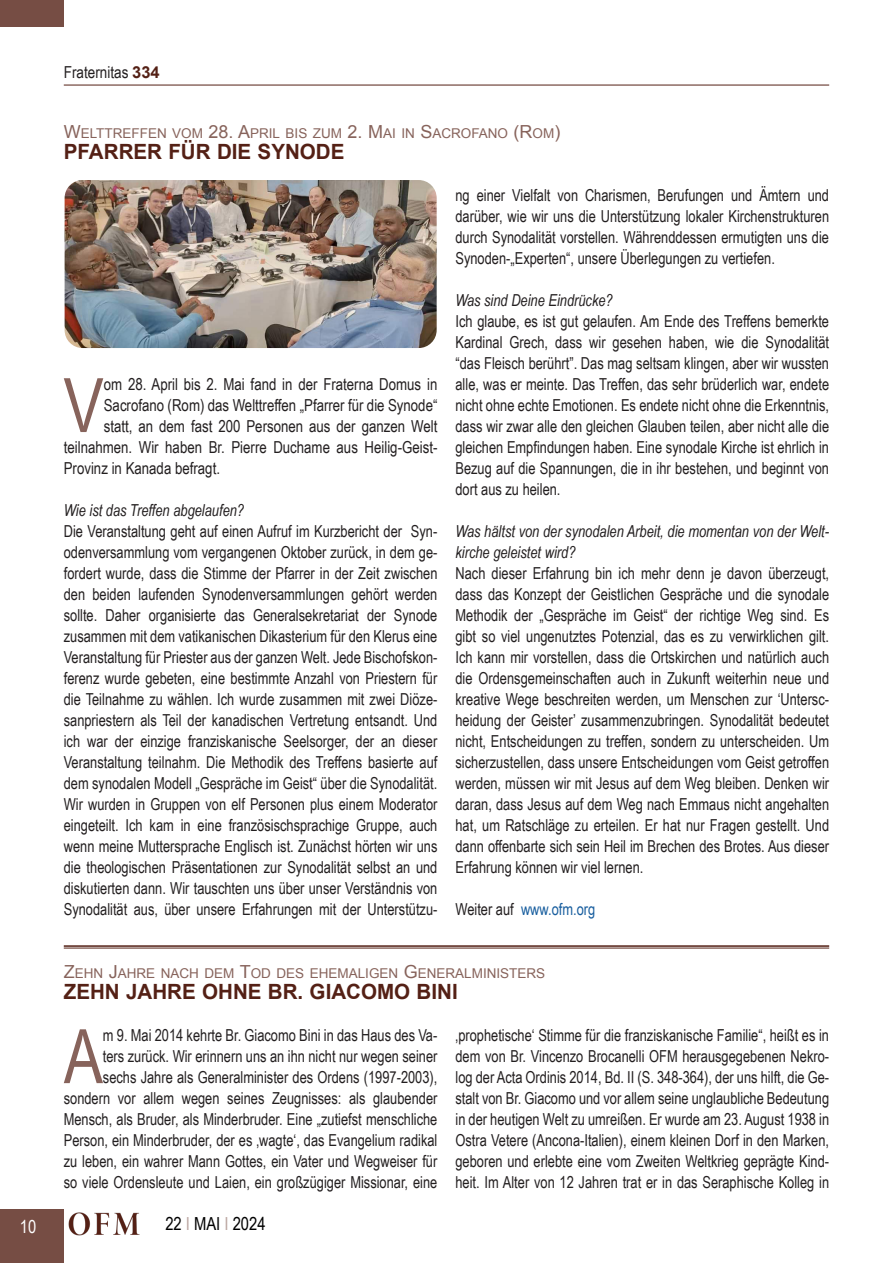
<style>
.page{position:relative;width:893px;height:1263px;background:#fff}
.page>*{position:absolute;margin:0;border:0;box-sizing:border-box;transform-origin:0 0}
.Testo_normal{font:75.15px "Arial Narrow";color:#87635b}
.Testo_normal-2{font:75.15px "Arial Narrow";color:#87635b;scale:.95 1}
.Titolo{font:700 21px "Arial";color:#542015}
.t1{font:18px "Arial Narrow";color:#000}
.t2{font:18px "Arial Narrow";color:#fff}
.Testo_normal-3{font:16.5px/21px "Arial Narrow";color:#231f20;text-align:justify;scale:.95 1}
.Testo_normal-4{font:16.5px "Arial Narrow";color:#231f20}
.Testo_normal-5{font:italic 16.5px/21px "Arial Narrow";color:#231f20;scale:.95 1}
.Testo_normal-6{font:16.5px "Arial Narrow";color:#175d9e;scale:.95 1}
.Titolo_piccolo{font:13.5px "Arial";color:#87635b}
.s1{font-family:"Arial";font-weight:700;color:#542015}
.s2{font-size:18px}
.s3{color:#231f20}
.s4{color:#bba6a1}
</style>
<div class="page">
<div style="left:0;top:1209px;width:64px;height:54px;background:#764d44"></div>
<hr style="left:64px;top:85px;width:765px;height:1px;background:#542015">
<div style="left:0;top:0;width:64px;height:27px;background:#764d44"></div>
<img style="left:69px;top:1212px;width:71px;height:24px">
<img style="left:65px;top:180px;width:372px;height:168px">
<hr style="left:64px;top:945px;width:765px;height:2px;background:#542015">
<hr style="left:64px;top:948px;width:765px;height:1px;background:#542015">
<p class="t2" style="left:20px;top:1213px;width:18px">10</p>
<p class="Testo_normal-4" style="left:64px;top:60px;width:97px">Fraternitas <span class="s1">334</span></p>
<p class="Titolo_piccolo" style="left:64px;top:124px;width:498px"><span class="s2">W</span>ELTTREFFEN VOM <span class="s2">28. A</span>PRIL BIS ZUM <span class="s2">2. M</span>AI IN <span class="s2">S</span>ACROFANO <span class="s2">(R</span>OM<span class="s2">)</span></p>
<p class="Titolo" style="left:64px;top:138px;width:282px">PFARRER FÜR DIE SYNODE</p>
<p class="Testo_normal" style="left:63px;top:350px;width:42px">V</p>
<p class="Testo_normal-4" style="left:104px;top:372px;width:335px">om 28. April bis 2. Mai fand in der Fraterna Domus in</p>
<p class="Testo_normal-4" style="left:104px;top:393px;width:335px">Sacrofano (Rom) das Welttreffen „Pfarrer für die Synode“</p>
<p class="Testo_normal-4" style="left:104px;top:414px;width:335px">statt, an dem fast 200 Personen aus der ganzen Welt</p>
<p class="Testo_normal-4" style="left:64px;top:435px;width:375px">teilnahmen. Wir haben Br. Pierre Duchame aus Heilig-Geist-</p>
<p class="Testo_normal-4" style="left:64px;top:456px;width:158px">Provinz in Kanada befragt.</p>
<p class="Testo_normal-5" style="left:64px;top:499px;width:191px">Wie ist das Treffen abgelaufen?</p>
<p class="Testo_normal-3" style="left:64px;top:520px;width:395px">Die Veranstaltung geht auf einen Aufruf im Kurzbericht der Syn&shy;odenversammlung vom vergangenen Oktober zurück, in dem ge&shy;fordert wurde, dass die Stimme der Pfarrer in der Zeit zwischen den beiden laufenden Synodenversammlungen gehört werden sollte. Daher organisierte das Generalsekretariat der Synode zusammen mit dem vatikanischen Dikasterium für den Klerus eine Veranstaltung für Priester aus der ganzen Welt. Jede Bischofskon&shy;ferenz wurde gebeten, eine bestimmte Anzahl von Priestern für die Teilnahme zu wählen. Ich wurde zusammen mit zwei Diöze&shy;sanpriestern als Teil der kanadischen Vertretung entsandt. Und ich war der einzige franziskanische Seelsorger, der an dieser Veranstaltung teilnahm. Die Methodik des Treffens basierte auf dem synodalen Modell „Gespräche im Geist“ über die Synodalität.<br>Wir wurden in Gruppen von elf Personen plus einem Moderator eingeteilt. Ich kam in eine französischsprachige Gruppe, auch wenn meine Muttersprache Englisch ist. Zunächst hörten wir uns die theologischen Präsentationen zur Synodalität selbst an und diskutierten dann. Wir tauschten uns über unser Verständnis von Synodalität aus, über unsere Erfahrungen mit der Unterstützu-</p>
<p class="Testo_normal-3" style="left:455px;top:184px;width:395px">ng einer Vielfalt von Charismen, Berufungen und Ämtern und darüber, wie wir uns die Unterstützung lokaler Kirchenstrukturen durch Synodalität vorstellen. Währenddessen ermutigten uns die Synoden-„Experten“, unsere Überlegungen zu vertiefen.</p>
<p class="Testo_normal-5" style="left:455px;top:289px;width:167px">Was sind Deine Eindrücke?</p>
<p class="Testo_normal-3" style="left:455px;top:310px;width:395px">Ich glaube, es ist gut gelaufen. Am Ende des Treffens bemerkte Kardinal Grech, dass wir gesehen haben, wie die Synodalität “das Fleisch berührt”. Das mag seltsam klingen, aber wir wussten alle, was er meinte. Das Treffen, das sehr brüderlich war, endete nicht ohne echte Emotionen. Es endete nicht ohne die Erkenntnis, dass wir zwar alle den gleichen Glauben teilen, aber nicht alle die gleichen Empfindungen haben. Eine synodale Kirche ist ehrlich in Bezug auf die Spannungen, die in ihr bestehen, und beginnt von dort aus zu heilen.</p>
<p class="Testo_normal-5" style="left:455px;top:520px;width:395px">Was hältst von der synodalen Arbeit, die momentan von der Welt&shy;kirche geleistet wird?</p>
<p class="Testo_normal-3" style="left:455px;top:562px;width:395px">Nach dieser Erfahrung bin ich mehr denn je davon überzeugt, dass das Konzept der Geistlichen Gespräche und die synodale Methodik der „Gespräche im Geist“ der richtige Weg sind. Es gibt so viel ungenutztes Potenzial, das es zu verwirklichen gilt.<br>Ich kann mir vorstellen, dass die Ortskirchen und natürlich auch die Ordensgemeinschaften auch in Zukunft weiterhin neue und kreative Wege beschreiten werden, um Menschen zur ‘Untersc&shy;heidung der Geister’ zusammenzubringen. Synodalität bedeutet nicht, Entscheidungen zu treffen, sondern zu unterscheiden. Um sicherzustellen, dass unsere Entscheidungen vom Geist getroffen werden, müssen wir mit Jesus auf dem Weg bleiben. Denken wir daran, dass Jesus auf dem Weg nach Emmaus nicht angehalten hat, um Ratschläge zu erteilen. Er hat nur Fragen gestellt. Und dann offenbarte sich sein Heil im Brechen des Brotes. Aus dieser Erfahrung können wir viel lernen.</p>
<p class="Testo_normal-6" style="left:455px;top:897px;width:149px"><span class="s3">Weiter auf</span> www.ofm.org</p>
<p class="Titolo_piccolo" style="left:64px;top:964px;width:483px"><span class="s2">Z</span>EHN <span class="s2">J</span>AHRE NACH DEM <span class="s2">T</span>OD DES EHEMALIGEN <span class="s2">G</span>ENERALMINISTERS</p>
<p class="Titolo" style="left:64px;top:978px;width:395px">ZEHN JAHRE OHNE BR. GIACOMO BINI</p>
<p class="Testo_normal-2" style="left:64px;top:1001px;width:43px">A</p>
<p class="Testo_normal-3" style="left:64px;top:1024px;width:395px;text-align:right">m 9. Mai 2014 kehrte Br. Giacomo Bini in das Haus des Va-<br>ters zurück. Wir erinnern uns an ihn nicht nur wegen seiner<br>sechs Jahre als Generalminister des Ordens (1997-2003), sondern vor allem wegen seines Zeugnisses: als glaubender Mensch, als Bruder, als Minderbruder. Eine „zutiefst menschliche Person, ein Minderbruder, der es ‚wagte‘, das Evangelium radikal zu leben, ein wahrer Mann Gottes, ein Vater und Wegweiser für so viele Ordensleute und Laien, ein großzügiger Missionar, eine</p>
<p class="Testo_normal-3" style="left:455px;top:1024px;width:395px">‚prophetische‘ Stimme für die franziskanische Familie“, heißt es in dem von Br. Vincenzo Brocanelli OFM herausgegebenen Nekro&shy;log der Acta Ordinis 2014, Bd. II (S. 348-364), der uns hilft, die Ge&shy;stalt von Br. Giacomo und vor allem seine unglaubliche Bedeutung in der heutigen Welt zu umreißen. Er wurde am 23. August 1938 in Ostra Vetere (Ancona-Italien), einem kleinen Dorf in den Marken, geboren und erlebte eine vom Zweiten Weltkrieg geprägte Kind&shy;heit. Im Alter von 12 Jahren trat er in das Seraphische Kolleg in</p>
<p class="t1" style="left:165px;top:1210px;width:102px">22 <span class="s4">I</span> MAI <span class="s4">I</span> 2024</p>
</div>
